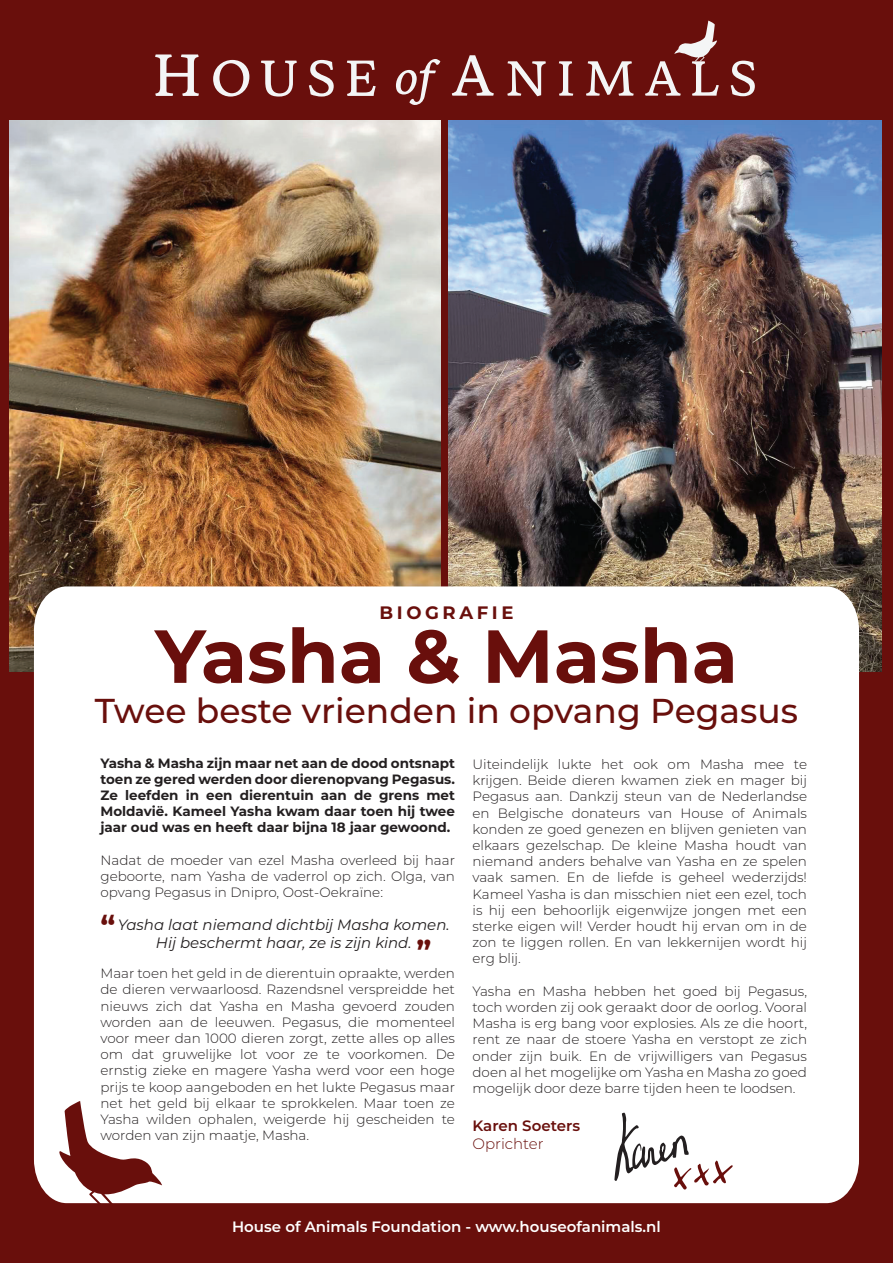
<style>
.page{position:relative;width:893px;height:1263px;background:#690f0c}
.page>*{position:absolute;margin:0;border:0;box-sizing:border-box;transform-origin:0 0}
.t1{font:700 75px "Montserrat";color:#690f0c}
.t2{font:500 34.5px "Montserrat";color:#690f0c}
.t3{font:700 30px "Montserrat";color:#690f0c}
.t4{font:700 18px "Montserrat";letter-spacing:.2em;color:#690f0c}
.t5{font:italic 15px/18px "Montserrat";color:#231f20}
.t6{font:600 15px "Montserrat";color:#fff}
.t7{font:600 15px "Montserrat";color:#690f0c}
.t8{font:300 15px "Montserrat";color:#690f0c}
.t9{font:300 13.5px/16.2px "Montserrat";color:#231f20;text-align:justify}
.t10{font:700 13.5px/16.2px "Montserrat";color:#231f20;text-align:justify}
.s1{font-weight:700;font-style:normal;font-size:30px;color:#690f0c}
</style>
<div class="page">
<img style="left:10px;top:121px;width:871px;height:551px">
<div style="left:442px;top:111px;width:6px;height:590px;background:#690f0c"></div>
<div style="left:34px;top:586px;width:825px;height:617px;background:#fff"></div>
<svg style="left:155px;top:54px;width:44px;height:42px"></svg>
<svg style="left:213px;top:60px;width:36px;height:37px"></svg>
<svg style="left:261px;top:61px;width:36px;height:36px"></svg>
<svg style="left:309px;top:60px;width:25px;height:37px"></svg>
<svg style="left:347px;top:61px;width:29px;height:35px"></svg>
<svg style="left:396px;top:59px;width:44px;height:46px"></svg>
<svg style="left:452px;top:55px;width:42px;height:41px"></svg>
<svg style="left:507px;top:61px;width:39px;height:35px"></svg>
<svg style="left:559px;top:61px;width:14px;height:35px"></svg>
<svg style="left:586px;top:61px;width:48px;height:35px"></svg>
<svg style="left:731px;top:61px;width:24px;height:35px"></svg>
<svg style="left:645px;top:21px;width:74px;height:75px"></svg>
<svg style="left:57px;top:1101px;width:107px;height:103px"></svg>
<div style="left:472px;top:756px;width:335px;height:352px;background:#fff"></div>
<div style="left:96px;top:906px;width:366px;height:50px;background:#fff"></div>
<svg style="left:614px;top:1113px;width:119px;height:77px;background:#e3dfdf"></svg>
<h3 class="t4" style="left:379px;top:600px;width:136px">BIOGRAFIE</h3>
<h1 class="t1" style="left:155px;top:602px;width:584px">Yasha &amp; Masha</h1>
<h2 class="t2" style="left:95px;top:686px;width:705px">Twee beste vrienden in opvang Pegasus</h2>
<p class="t10" style="left:100px;top:754px;width:356px">Yasha &amp; Masha zijn maar net aan de dood ontsnapt toen ze gered werden door dierenopvang Pegasus.<br>Ze leefden in een dierentuin aan de grens met Moldavië. Kameel Yasha kwam daar toen hij twee jaar oud was en heeft daar bijna 18 jaar gewoond.</p>
<p class="t9" style="left:100px;top:851px;width:356px">Nadat de moeder van ezel Masha overleed bij haar geboorte, nam Yasha de vaderrol op zich. Olga, van opvang Pegasus in Dnipro, Oost-Oekraïne:</p>
<p class="t9" style="left:100px;top:916px;width:356px">“Yasha laat niemand dichtbij Masha komen. Hij beschermt haar, ze is zijn kind.”</p>
<p class="t9" style="left:100px;top:965px;width:356px">Maar toen het geld in de dierentuin opraakte, werden de dieren verwaarloosd. Razendsnel verspreidde het nieuws zich dat Yasha en Masha gevoerd zouden worden aan de leeuwen. Pegasus, die momenteel voor meer dan 1000 dieren zorgt, zette alles op alles om dat gruwelijke lot voor ze te voorkomen. De ernstig zieke en magere Yasha werd voor een hoge prijs te koop aangeboden en het lukte Pegasus maar net het geld bij elkaar te sprokkelen. Maar toen ze Yasha wilden ophalen, weigerde hij gescheiden te worden van zijn maatje, Masha.</p>
<p class="t5" style="left:156px;top:915px;width:295px;text-indent:-55px"><span class="s1">“</span> Yasha laat niemand dichtbij Masha komen.<br>Hij beschermt haar, ze is zijn kind.</p>
<h3 class="t3" style="left:416px;top:929px;width:16px">”</h3>
<p class="t9" style="left:472px;top:756px;width:336px">Uiteindelijk lukte het ook om Masha mee te krijgen. Beide dieren kwamen ziek en mager bij Pegasus aan. Dankzij steun van de Nederlandse en Belgische donateurs van House of Animals konden ze goed genezen en blijven genieten van elkaars gezelschap. De kleine Masha houdt van niemand anders behalve van Yasha en ze spelen vaak samen. En de liefde is geheel wederzijds!<br>Kameel Yasha is dan misschien niet een ezel, toch is hij een behoorlijk eigenwijze jongen met een sterke eigen wil! Verder houdt hij ervan om in de zon te liggen rollen. En van lekkernijen wordt hij erg blij.</p>
<p class="t9" style="left:472px;top:982px;width:336px">Yasha en Masha hebben het goed bij Pegasus, toch worden zij ook geraakt door de oorlog. Vooral Masha is erg bang voor explosies. Als ze die hoort, rent ze naar de stoere Yasha en verstopt ze zich onder zijn buik. En de vrijwilligers van Pegasus doen al het mogelijke om Yasha en Masha zo goed mogelijk door deze barre tijden heen te loodsen.</p>
<p class="t7" style="left:472px;top:1115px;width:109px">Karen Soeters</p>
<p class="t8" style="left:472px;top:1134px;width:73px">Oprichter</p>
<p class="t6" style="left:232px;top:1216px;width:430px">House of Animals Foundation - www.houseofanimals.nl</p>
</div>
